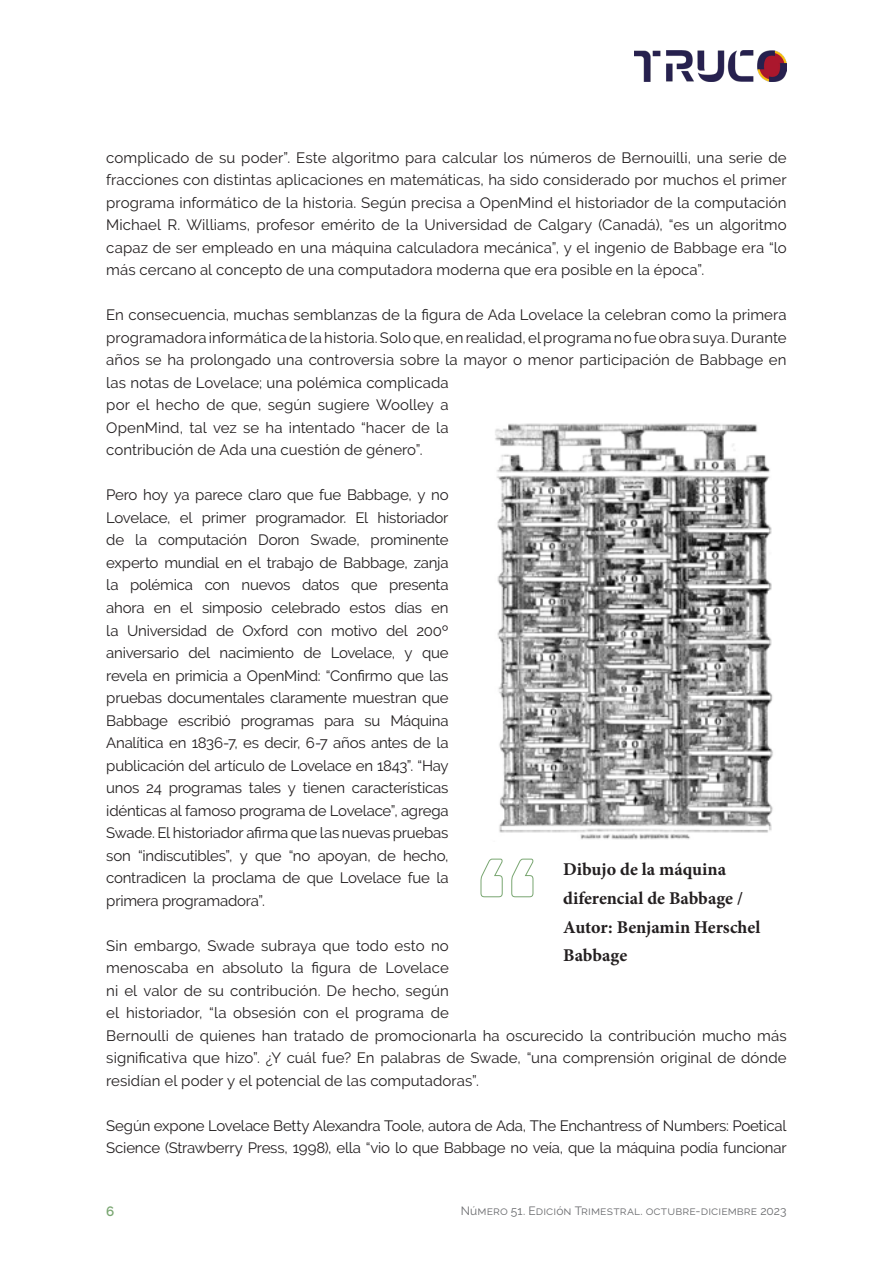
<style>
.page{position:relative;width:893px;height:1263px;background:#fff}
.page>*{position:absolute;margin:0;border:0;box-sizing:border-box;transform-origin:0 0}
.Pull_Quote_2_-_12pts___Bold{font:700 18px/28.5px "Minion Pro";color:#231f20}
.Body_Text_10pts{font:15px/22.5px "Raleway";letter-spacing:.005em;color:#231f20;text-align:justify}
.Body_Text_10pts-2{font:15px/22.5px "Raleway";letter-spacing:-.015em;color:#231f20}
.t1{font:600 13.5px "Raleway";color:#79a671}
.t2{font:12px "Raleway";letter-spacing:.01em;color:#6c6d70}
</style>
<div class="page">
<img style="left:634px;top:51px;width:153px;height:30px">
<img style="left:495px;top:423px;width:278px;height:417px">
<svg style="left:480px;top:858px;width:54px;height:40px"></svg>
<p class="Body_Text_10pts" style="left:106px;top:146px;width:682px">complicado de su poder”. Este algoritmo para calcular los números de Bernouilli, una serie de fracciones con distintas aplicaciones en matemáticas, ha sido considerado por muchos el primer programa informático de la historia. Según precisa a OpenMind el historiador de la computación Michael R. Williams, profesor emérito de la Universidad de Calgary (Canadá), “es un algoritmo capaz de ser empleado en una máquina calculadora mecánica”, y el ingenio de Babbage era “lo más cercano al concepto de una computadora moderna que era posible en la época”.</p>
<p class="Body_Text_10pts" style="left:106px;top:304px;width:682px;text-align:left">En consecuencia, muchas semblanzas de la figura de Ada Lovelace la celebran como la primera programadora informática de la historia. Solo que, en realidad, el programa no fue obra suya. Durante años se ha prolongado una controversia sobre la mayor o menor participación de Babbage en las notas de Lovelace; una polémica complicada<br>por el hecho de que, según sugiere Woolley a<br>OpenMind, tal vez se ha intentado “hacer de la<br>contribución de Ada una cuestión de género”.</p>
<p class="Body_Text_10pts" style="left:106px;top:484px;width:344px">Pero hoy ya parece claro que fue Babbage, y no Lovelace, el primer programador. El historiador de la computación Doron Swade, prominente experto mundial en el trabajo de Babbage, zanja la polémica con nuevos datos que presenta ahora en el simposio celebrado estos días en la Universidad de Oxford con motivo del 200º aniversario del nacimiento de Lovelace, y que revela en primicia a OpenMind: “Confirmo que las pruebas documentales claramente muestran que Babbage escribió programas para su Máquina Analítica en 1836-7, es decir, 6-7 años antes de la publicación del artículo de Lovelace en 1843”. “Hay unos 24 programas tales y tienen características idénticas al famoso programa de Lovelace”, agrega Swade. El historiador afirma que las nuevas pruebas son “indiscutibles”, y que “no apoyan, de hecho, contradicen la proclama de que Lovelace fue la primera programadora”.</p>
<p class="Body_Text_10pts" style="left:106px;top:934px;width:682px;text-align:left">Sin embargo, Swade subraya que todo esto no<br>menoscaba en absoluto la figura de Lovelace<br>ni el valor de su contribución. De hecho, según<br>el historiador, “la obsesión con el programa de<br>Bernoulli de quienes han tratado de promocionarla ha oscurecido la contribución mucho más significativa que hizo”. ¿Y cuál fue? En palabras de Swade, “una comprensión original de dónde residían el poder y el potencial de las computadoras”.</p>
<p class="Body_Text_10pts-2" style="left:106px;top:1114px;width:682px">Según expone Lovelace Betty Alexandra Toole, autora de Ada, The Enchantress of Numbers: Poetical<br>Science (Strawberry Press, 1998), ella “vio lo que Babbage no veía, que la máquina podía funcionar</p>
<p class="Pull_Quote_2_-_12pts___Bold" style="left:563px;top:855px;width:199px">Dibujo de la máquina diferencial de Babbage /<br>Autor: Benjamin Herschel<br>Babbage</p>
<p class="t1" style="left:106px;top:1204px;width:10px">6</p>
<p class="t2" style="left:461px;top:1204px;width:327px">Número 51. Edición Trimestral. octubre-diciembre 2023</p>
</div>
